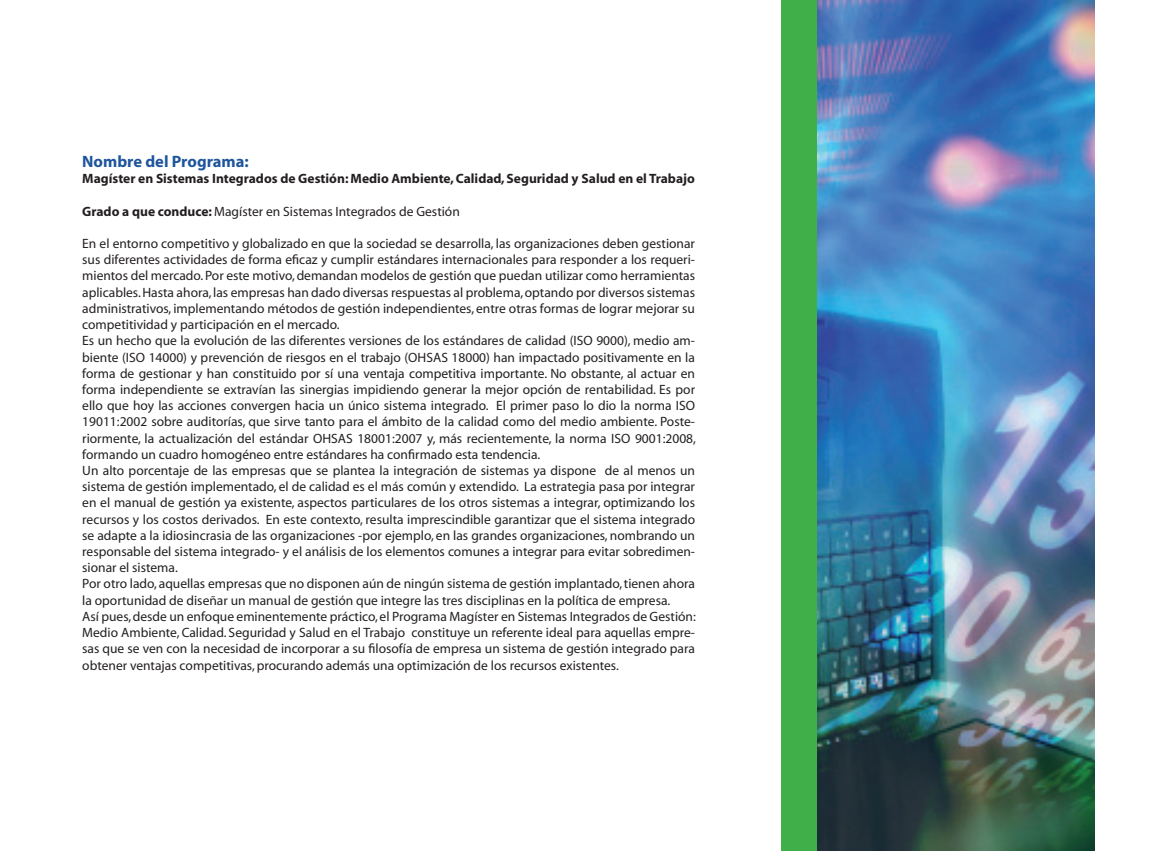
<style>
.page{position:relative;width:1149px;height:851px;background:#fff}
.page>*{position:absolute;margin:0;border:0;box-sizing:border-box;transform-origin:0 0}
.t1{font:700 16.5px "Myriad";color:#1e559c}
.t2{font:13.5px/16.2px "Myriad";color:#231f20}
.t3{font:700 13.5px "Myriad";color:#231f20}
.s1{font-weight:700}
</style>
<div class="page">
<img style="left:816px;top:1px;width:278px;height:849px">
<div style="left:780px;top:0;width:36px;height:850px;background:#40ae49"></div>
<p class="t1" style="left:82px;top:153px;width:168px">Nombre del Programa:</p>
<p class="t3" style="left:82px;top:172px;width:614px">Magíster en Sistemas Integrados de Gestión: Medio Ambiente, Calidad, Seguridad y Salud en el Trabajo</p>
<p class="t2" style="left:82px;top:203px;width:379px"><span class="s1">Grado a que conduce:</span> Magíster en Sistemas Integrados de Gestión</p>
<p class="t2" style="left:82px;top:236px;width:615px">En el entorno competitivo y globalizado en que la sociedad se desarrolla, las organizaciones deben gestionar sus diferentes actividades de forma eficaz y cumplir estándares internacionales para responder a los requeri&shy;mientos del mercado. Por este motivo, demandan modelos de gestión que puedan utilizar como herramientas aplicables. Hasta ahora, las empresas han dado diversas respuestas al problema, optando por diversos sistemas administrativos, implementando métodos de gestión independientes, entre otras formas de lograr mejorar su competitividad y participación en el mercado.<br>Es un hecho que la evolución de las diferentes versiones de los estándares de calidad (ISO 9000), medio am&shy;biente (ISO 14000) y prevención de riesgos en el trabajo (OHSAS 18000) han impactado positivamente en la forma de gestionar y han constituido por sí una ventaja competitiva importante. No obstante, al actuar en forma independiente se extravían las sinergias impidiendo generar la mejor opción de rentabilidad. Es por ello que hoy las acciones convergen hacia un único sistema integrado. El primer paso lo dio la norma ISO 19011:2002 sobre auditorías, que sirve tanto para el ámbito de la calidad como del medio ambiente. Poste&shy;riormente, la actualización del estándar OHSAS 18001:2007 y, más recientemente, la norma ISO 9001:2008, formando un cuadro homogéneo entre estándares ha confirmado esta tendencia.<br>Un alto porcentaje de las empresas que se plantea la integración de sistemas ya dispone de al menos un sistema de gestión implementado, el de calidad es el más común y extendido. La estrategia pasa por integrar en el manual de gestión ya existente, aspectos particulares de los otros sistemas a integrar, optimizando los recursos y los costos derivados. En este contexto, resulta imprescindible garantizar que el sistema integrado se adapte a la idiosincrasia de las organizaciones -por ejemplo, en las grandes organizaciones, nombrando un responsable del sistema integrado- y el análisis de los elementos comunes a integrar para evitar sobredimen&shy;sionar el sistema.<br>Por otro lado, aquellas empresas que no disponen aún de ningún sistema de gestión implantado, tienen ahora la oportunidad de diseñar un manual de gestión que integre las tres disciplinas en la política de empresa.<br>Así pues, desde un enfoque eminentemente práctico, el Programa Magíster en Sistemas Integrados de Gestión:<br>Medio Ambiente, Calidad. Seguridad y Salud en el Trabajo constituye un referente ideal para aquellas empre&shy;sas que se ven con la necesidad de incorporar a su filosofía de empresa un sistema de gestión integrado para obtener ventajas competitivas, procurando además una optimización de los recursos existentes.</p>
</div>
